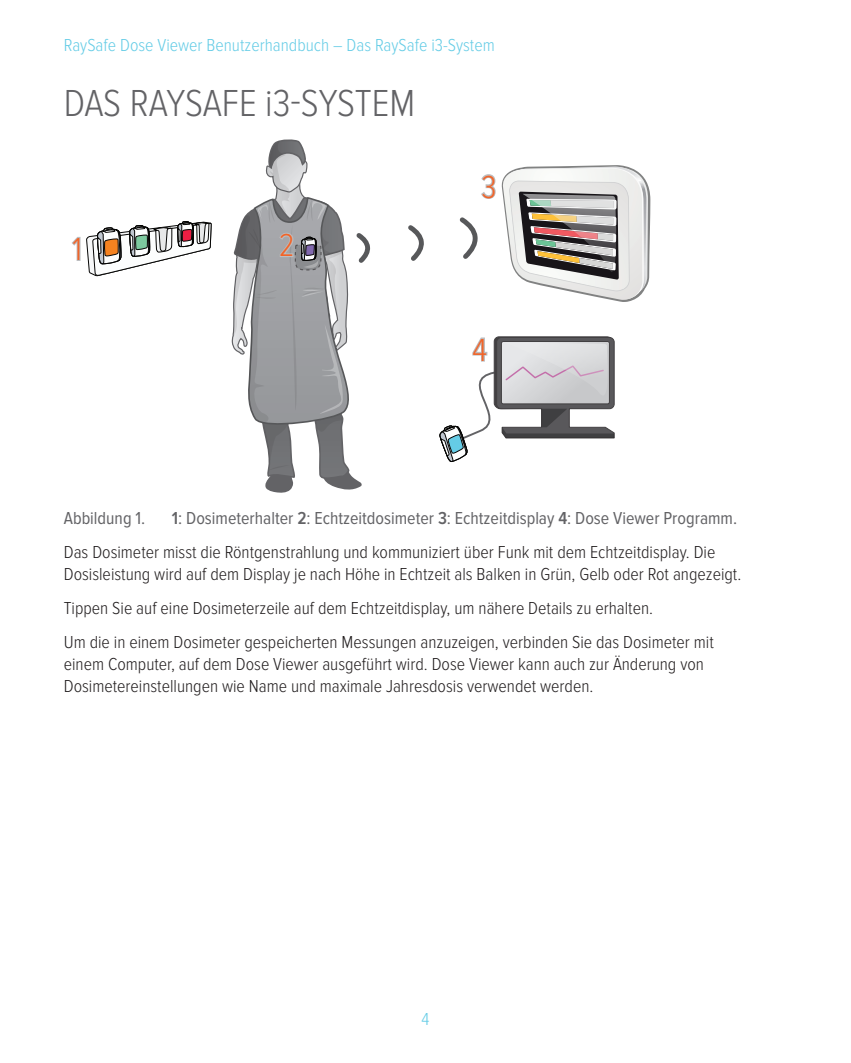
<style>
.page{position:relative;width:851px;height:1063px;background:#fff}
.page>*{position:absolute;margin:0;border:0;box-sizing:border-box;transform-origin:0 0}
.Header_1{font:300 39px "Proxima Nova Cond";letter-spacing:-.005em;color:#636366}
.t1{font:300 33px "Proxima Nova Cond";color:#f26428}
.Body_text{font:300 18px/21.6px "Proxima Nova Cond";color:#231f20}
.t2{font:18px "Proxima Nova Cond";color:#636366}
.t3{font:300 18px "Proxima Nova Cond";color:#65cce6}
.s1{font-weight:600}
</style>
<div class="page">
<svg style="left:408px;top:225px;width:16px;height:36px"></svg>
<svg style="left:232px;top:139px;width:139px;height:354px"></svg>
<svg style="left:72px;top:221px;width:139px;height:55px"></svg>
<svg style="left:459px;top:165px;width:191px;height:137px"></svg>
<svg style="left:439px;top:336px;width:175px;height:126px"></svg>
<p class="t3" style="left:64px;top:35px;width:432px">RaySafe Dose Viewer Benutzerhandbuch – Das RaySafe i3-System</p>
<p class="Header_1" style="left:64px;top:81px;width:353px">DAS RAYSAFE i3-SYSTEM</p>
<p class="t1" style="left:72px;top:231px;width:11px">1</p>
<p class="t1" style="left:279px;top:227px;width:17px">2</p>
<p class="t1" style="left:481px;top:168px;width:17px">3</p>
<p class="t1" style="left:472px;top:331px;width:16px">4</p>
<p class="t2" style="left:64px;top:508px;width:83px">Abbildung 1.</p>
<p class="t2" style="left:172px;top:508px;width:566px"><span class="s1">1</span>: Dosimeterhalter <span class="s1">2</span>: Echtzeitdosimeter <span class="s1">3</span>: Echtzeitdisplay <span class="s1">4</span>: Dose Viewer Programm.</p>
<p class="Body_text" style="left:64px;top:542px;width:679px">Das Dosimeter misst die Röntgenstrahlung und kommuniziert über Funk mit dem Echtzeitdisplay. Die<br>Dosisleistung wird auf dem Display je nach Höhe in Echtzeit als Balken in Grün, Gelb oder Rot angezeigt.</p>
<p class="Body_text" style="left:64px;top:598px;width:590px">Tippen Sie auf eine Dosimeterzeile auf dem Echtzeitdisplay, um nähere Details zu erhalten.</p>
<p class="Body_text" style="left:64px;top:632px;width:651px">Um die in einem Dosimeter gespeicherten Messungen anzuzeigen, verbinden Sie das Dosimeter mit einem Computer, auf dem Dose Viewer ausgeführt wird. Dose Viewer kann auch zur Änderung von<br>Dosimetereinstellungen wie Name und maximale Jahresdosis verwendet werden.</p>
<p class="t3" style="left:421px;top:1009px;width:9px">4</p>
</div>
